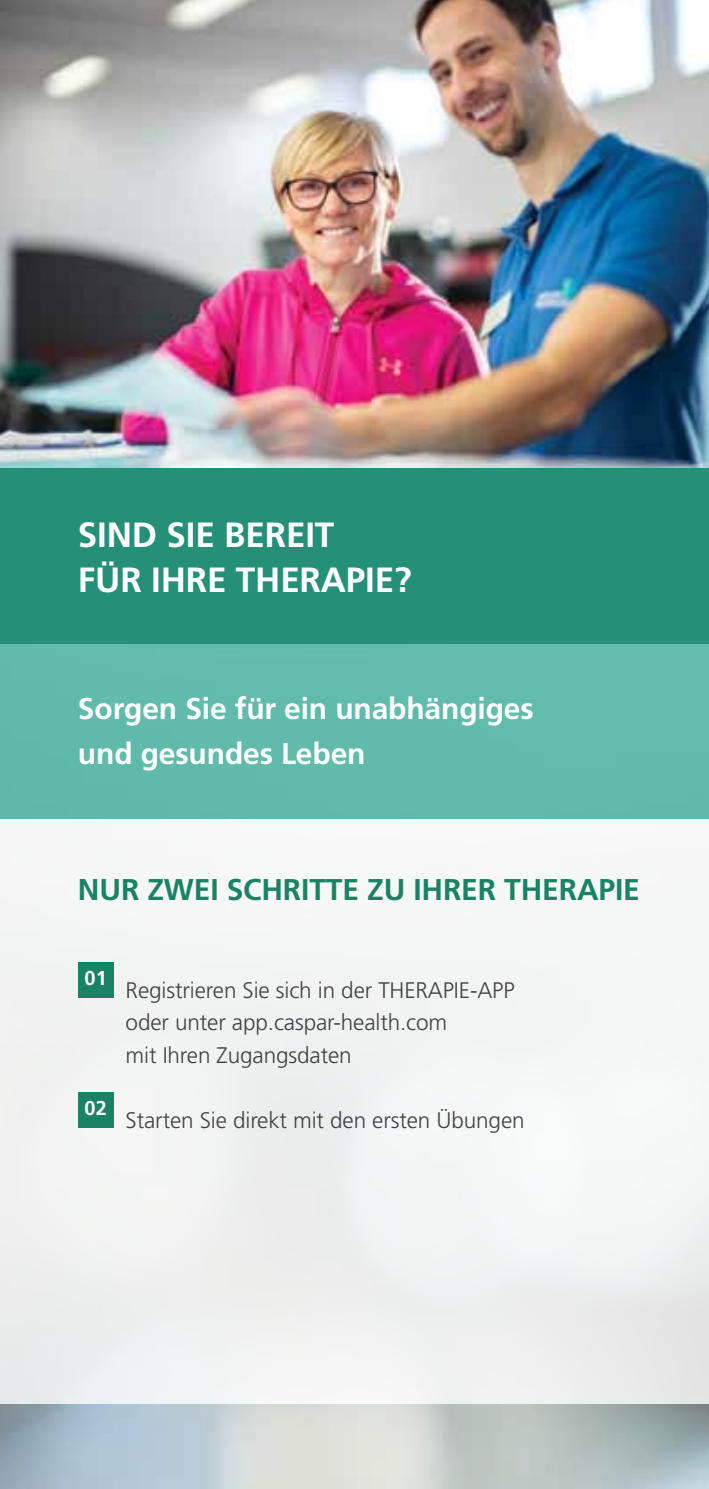
<style>
.page{position:relative;width:709px;height:1489px;background:#fff}
.page>*{position:absolute;margin:0;border:0;box-sizing:border-box;transform-origin:0 0}
.t1{font:700 35px/45px "Frutiger LT Pro";letter-spacing:-.005em;color:#fff}
.t2{font:700 30px/45px "Frutiger LT Pro";letter-spacing:-.005em;color:#fff}
.t3{font:700 30px "Frutiger LT Pro";letter-spacing:-.005em;color:#1a8265}
.t4{font:300 22.5px/32.5px "Frutiger LT Pro";letter-spacing:-.005em;color:#414042}
.t5{font:700 20px "Frutiger LT Pro";color:#fff}
</style>
<div class="page">
<img style="left:0;top:0;width:709px;height:468px">
<div style="left:0;top:819px;width:709px;height:584px;background:#f2f4f4"></div>
<div style="left:78px;top:962px;width:35px;height:35px;background:#1a8265"></div>
<div style="left:78px;top:1092px;width:35px;height:35px;background:#1a8265"></div>
<div style="left:0;top:468px;width:709px;height:351px;background:#60bbab"></div>
<div style="left:0;top:468px;width:709px;height:175px;background:#268f78"></div>
<h1 class="t1" style="left:78px;top:512px;width:335px">Sind Sie bereit<br>für Ihre Therapie?</h1>
<h2 class="t2" style="left:78px;top:685px;width:457px">Sorgen Sie für ein unabhängiges und gesundes Leben</h2>
<h2 class="t3" style="left:78px;top:871px;width:444px">Nur zwei Schritte zu Ihrer THERAPIE</h2>
<p class="t5" style="left:85px;top:965px;width:24px">01</p>
<p class="t5" style="left:85px;top:1095px;width:24px">02</p>
<p class="t4" style="left:126px;top:973px;width:291px">Registrieren Sie sich in der Therapie</p>
<p class="t4" style="left:470px;top:973px;width:46px">-APP</p>
<p class="t4" style="left:126px;top:1006px;width:323px">oder unter app.caspar-health.com mit Ihren Zugangsdaten</p>
<p class="t4" style="left:126px;top:1103px;width:400px">Starten Sie direkt mit den ersten Übungen</p>
</div>
